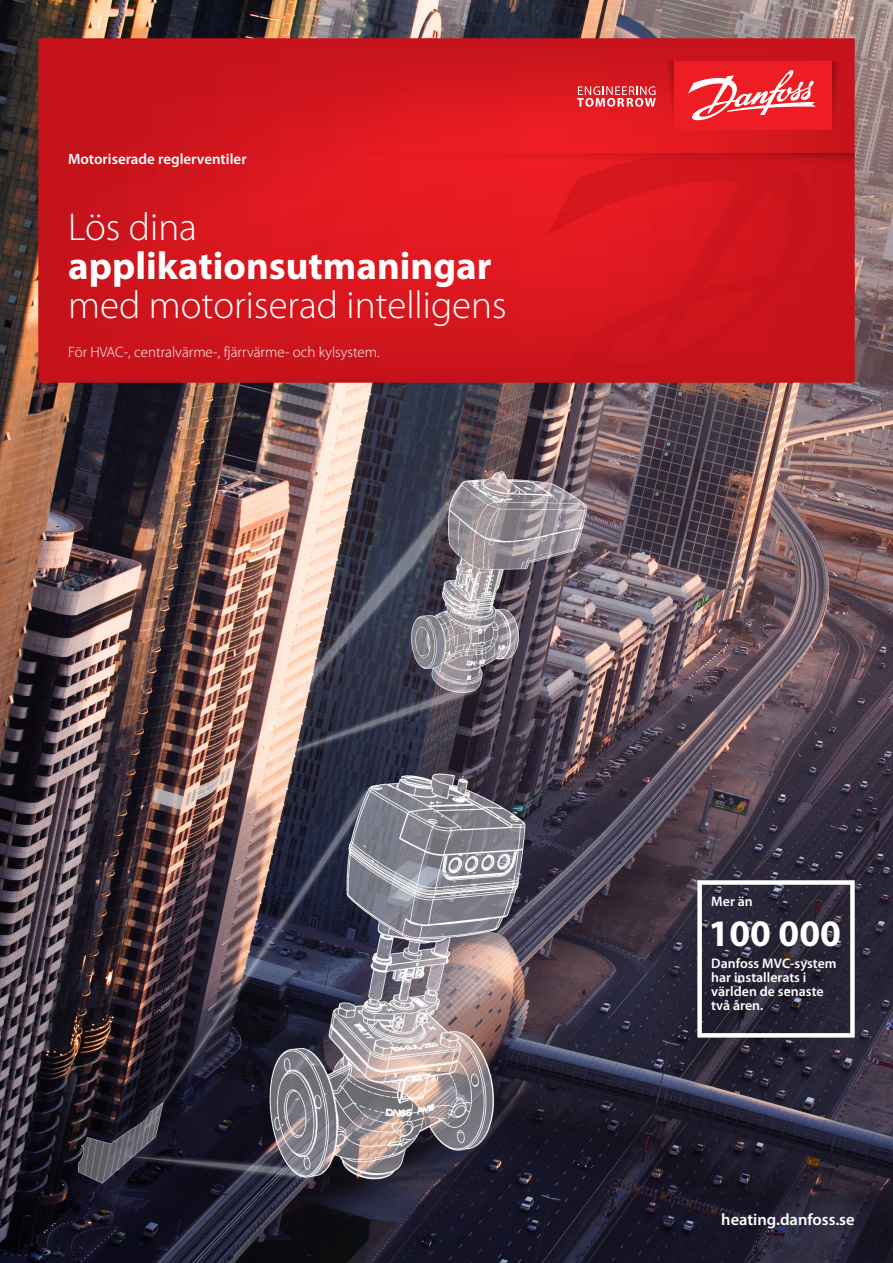
<style>
.page{position:relative;width:893px;height:1263px;background:#fff}
.page>*{position:absolute;margin:0;border:0;box-sizing:border-box;transform-origin:0 0}
.t1{font:300 39px "Myriad Pro";color:#fff}
.t2{font:700 39px "Myriad Pro";color:#fff}
.t3{font:700 37.5px "Myriad Pro";color:#fff}
.t4{font:600 16.5px "Myriad Pro";color:#fff}
.t5{font:300 15px "Myriad Pro";color:#fff}
.t6{font:600 15px "Myriad Pro";color:#fff}
.t7{font:600 13.8px/13.8px "Myriad Pro";color:#fff}
</style>
<div class="page">
<img style="left:0;top:0;width:893px;height:1263px">
<svg style="left:38px;top:38px;width:817px;height:345px;background:#d3161d"></svg>
<svg style="left:832px;top:61px;width:12px;height:69px"></svg>
<div style="left:358px;top:153px;width:497px;height:13px;background:#e81b21"></div>
<div style="left:674px;top:61px;width:158px;height:69px;background:#ee1d23"></div>
<svg style="left:577px;top:61px;width:97px;height:69px;background:#dd2b32"></svg>
<svg style="left:688px;top:70px;width:128px;height:51px"></svg>
<svg style="left:547px;top:153px;width:308px;height:230px;background:#d0151d"></svg>
<div style="left:697px;top:880px;width:158px;height:157px;border:4px solid #fff"></div>
<p class="t6" style="left:68px;top:150px;width:180px">Motoriserade reglerventiler</p>
<h1 class="t1" style="left:68px;top:205px;width:130px">Lös dina</h1>
<h1 class="t2" style="left:68px;top:240px;width:425px">applikationsutmaningar</h1>
<h1 class="t1" style="left:68px;top:283px;width:440px">med motoriserad intelligens</h1>
<p class="t5" style="left:68px;top:344px;width:313px">För HVAC-, centralvärme-, fjärrvärme- och kylsystem.</p>
<p class="t7" style="left:711px;top:894px;width:43px">Mer än</p>
<h2 class="t3" style="left:709px;top:909px;width:134px">100 000</h2>
<p class="t7" style="left:711px;top:956px;width:127px">Danfoss MVC-system har installerats i världen de senaste två åren.</p>
<p class="t4" style="left:721px;top:1209px;width:135px">heating.danfoss.se</p>
</div>
